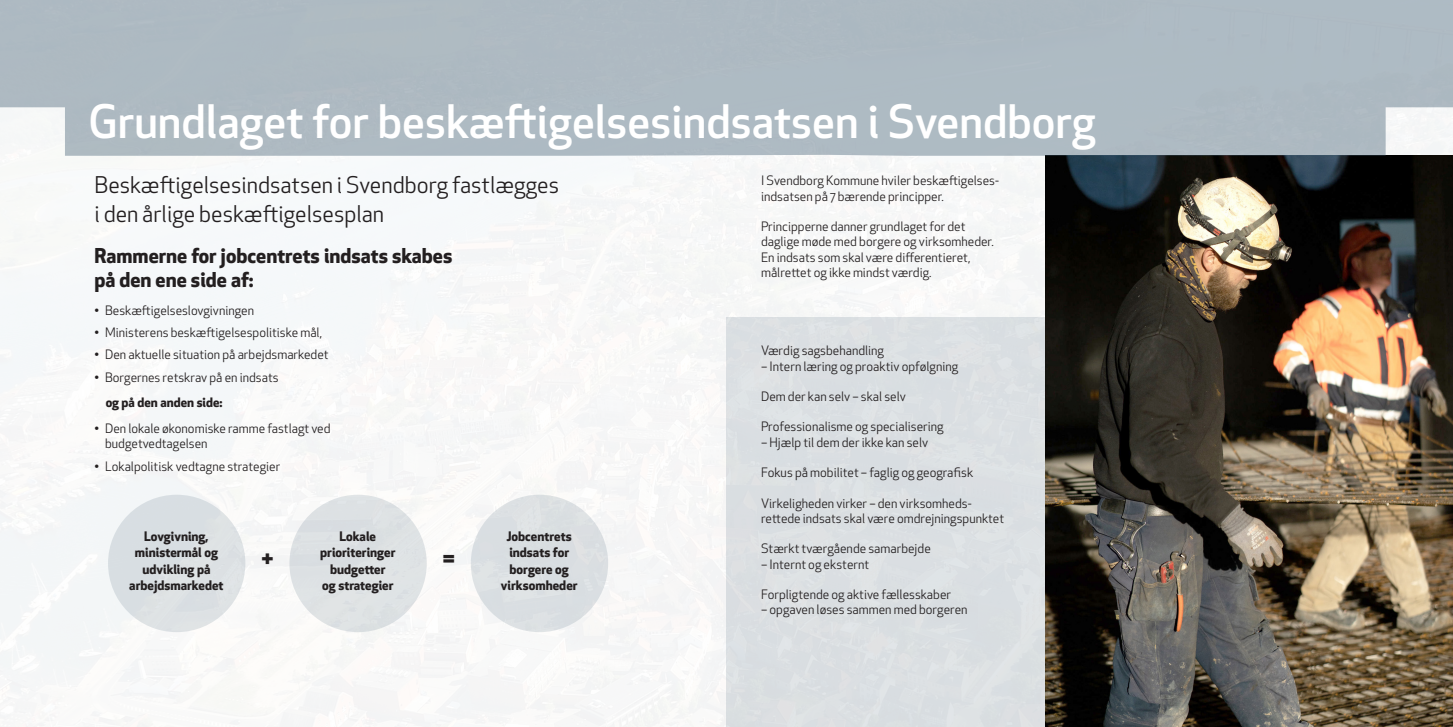
<style>
.page{position:relative;width:1453px;height:727px;background:#fff}
.page>*{position:absolute;margin:0;border:0;box-sizing:border-box;transform-origin:0 0}
.t1{font:500 45px "Apex New";color:#fff}
.t2{font:22.5px/28.8px "Apex New";color:#231f20}
.t3{font:700 21.25px "Apex New";color:#231f20}
.t4{font:700 20px/24px "Apex New";color:#231f20}
.t5{font:700 12.75px/16.5px "Apex New";color:#231f20;text-align:center}
.t6{font:12.62px/15.2px "Apex New";color:#231f20}
.t7{font:700 12.62px "Apex New";color:#231f20}
</style>
<div class="page">
<div style="left:108px;top:494px;width:137px;height:138px;background:#d9dee2;border-radius:50%"></div>
<div style="left:289px;top:494px;width:138px;height:138px;background:#dee2e4;border-radius:50%"></div>
<div style="left:471px;top:494px;width:137px;height:138px;background:#dadee2;border-radius:50%"></div>
<img style="left:1045px;top:156px;width:408px;height:570px">
<div style="left:726px;top:316px;width:319px;height:410px;background:#dbdfe2"></div>
<div style="left:0;top:0;width:1453px;height:156px;background:#aebac2"></div>
<p class="t1" style="left:89px;top:92px;width:1008px">Grundlaget for beskæftigelsesindsatsen i Svendborg</p>
<p class="t2" style="left:94px;top:170px;width:466px">Beskæftigelsesindsatsen i Svendborg fastlægges i den årlige beskæftigelsesplan</p>
<p class="t4" style="left:94px;top:242px;width:359px">Rammerne for jobcentrets indsats skabes på den ene side af:</p>
<p class="t6" style="left:94px;top:302px;width:161px">• Beskæftigelseslovgivningen</p>
<p class="t6" style="left:94px;top:324px;width:229px">• Ministerens beskæftigelsespolitiske mål,</p>
<p class="t6" style="left:94px;top:347px;width:236px">• Den aktuelle situation på arbejdsmarkedet</p>
<p class="t6" style="left:94px;top:369px;width:186px">• Borgernes retskrav på en indsats</p>
<p class="t7" style="left:106px;top:393px;width:118px">og på den anden side:</p>
<p class="t6" style="left:105px;top:421px;width:227px;text-indent:-11px">• Den lokale økonomiske ramme fastlagt ved budgetvedtagelsen</p>
<p class="t6" style="left:94px;top:458px;width:187px">• Lokalpolitisk vedtagne strategier</p>
<p class="t5" style="left:129px;top:527px;width:96px">Lovgivning, ministermål og udvikling på arbejdsmarkedet</p>
<p class="t5" style="left:320px;top:527px;width:77px">Lokale prioriteringer budgetter<br>og strategier</p>
<p class="t5" style="left:501px;top:527px;width:78px">Jobcentrets indsats for borgere og virksomheder</p>
<p class="t3" style="left:261px;top:542px;width:14px">+</p>
<p class="t3" style="left:442px;top:542px;width:14px">=</p>
<p class="t6" style="left:761px;top:173px;width:239px">I Svendborg Kommune hviler beskæftigelses&shy;indsatsen på 7 bærende principper.</p>
<p class="t6" style="left:761px;top:219px;width:234px">Principperne danner grundlaget for det daglige møde med borgere og virksomheder.<br>En indsats som skal være differentieret, målrettet og ikke mindst værdig.</p>
<p class="t6" style="left:761px;top:343px;width:124px">Værdig sagsbehandling</p>
<p class="t6" style="left:761px;top:358px;width:199px">– Intern læring og proaktiv opfølgning</p>
<p class="t6" style="left:761px;top:388px;width:146px">Dem der kan selv – skal selv</p>
<p class="t6" style="left:761px;top:419px;width:184px">Professionalisme og specialisering</p>
<p class="t6" style="left:761px;top:434px;width:169px">– Hjælp til dem der ikke kan selv</p>
<p class="t6" style="left:761px;top:465px;width:214px">Fokus på mobilitet – faglig og geografisk</p>
<p class="t6" style="left:761px;top:495px;width:245px">Virkeligheden virker – den virksomheds&shy;rettede indsats skal være omdrejningspunktet</p>
<p class="t6" style="left:761px;top:541px;width:171px">Stærkt tværgående samarbejde</p>
<p class="t6" style="left:761px;top:556px;width:110px">– Internt og eksternt</p>
<p class="t6" style="left:761px;top:586px;width:192px">Forpligtende og aktive fællesskaber</p>
<p class="t6" style="left:761px;top:602px;width:208px">– opgaven løses sammen med borgeren</p>
</div>
